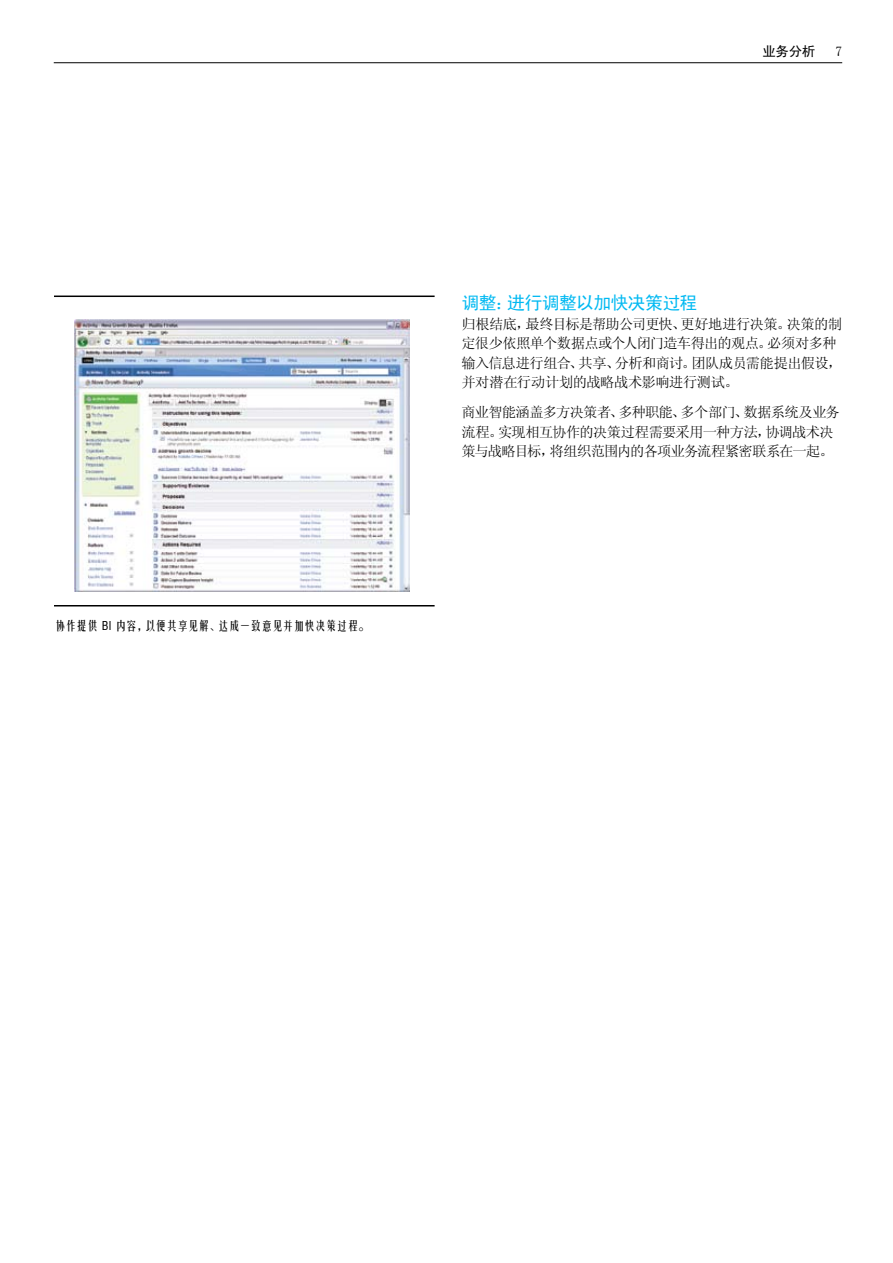
<style>
.page{position:relative;width:893px;height:1263px;background:#fff}
.page>*{position:absolute;margin:0;border:0;box-sizing:border-box;transform-origin:0 0}
.t1{font:18px "Sim Hei";letter-spacing:-.04em;color:#00b9f2}
.t2{font:14.25px/19.5px "Sim Sun";letter-spacing:-.045em;color:#000}
.t3{font:13.5px "Sim Hei";color:#000}
.t4{font:13.5px "Sim Sun";color:#000}
.t5{font:12px "FZYTK GBK1 0";letter-spacing:-.1em;color:#000}
</style>
<div class="page">
<img style="left:75px;top:319px;width:334px;height:273px">
<hr style="left:54px;top:62px;width:788px;height:1px;background:#000">
<hr style="left:54px;top:296px;width:381px;height:1px;background:#000">
<hr style="left:54px;top:605px;width:381px;height:1px;background:#000">
<p class="t5" style="left:54px;top:618px;width:318px">协作提供 BI 内容，以便共享见解、达成一致意见并加快决策过程。</p>
<p class="t3" style="left:762px;top:45px;width:54px">业务分析</p>
<p class="t4" style="left:835px;top:45px;width:8px">7</p>
<p class="t1" style="left:462px;top:294px;width:237px">调整：进行调整以加快决策过程</p>
<p class="t2" style="left:462px;top:314px;width:382px">归根结底，最终目标是帮助公司更快、更好地进行决策。决策的制定很少依照单个数据点或个人闭门造车得出的观点。必须对多种输入信息进行组合、共享、分析和商讨。团队成员需能提出假设，并对潜在行动计划的战略战术影响进行测试。</p>
<p class="t2" style="left:462px;top:403px;width:380px">商业智能涵盖多方决策者、多种职能、多个部门、数据系统及业务流程。实现相互协作的决策过程需要采用一种方法，协调战术决策与战略目标，将组织范围内的各项业务流程紧密联系在一起。</p>
</div>
